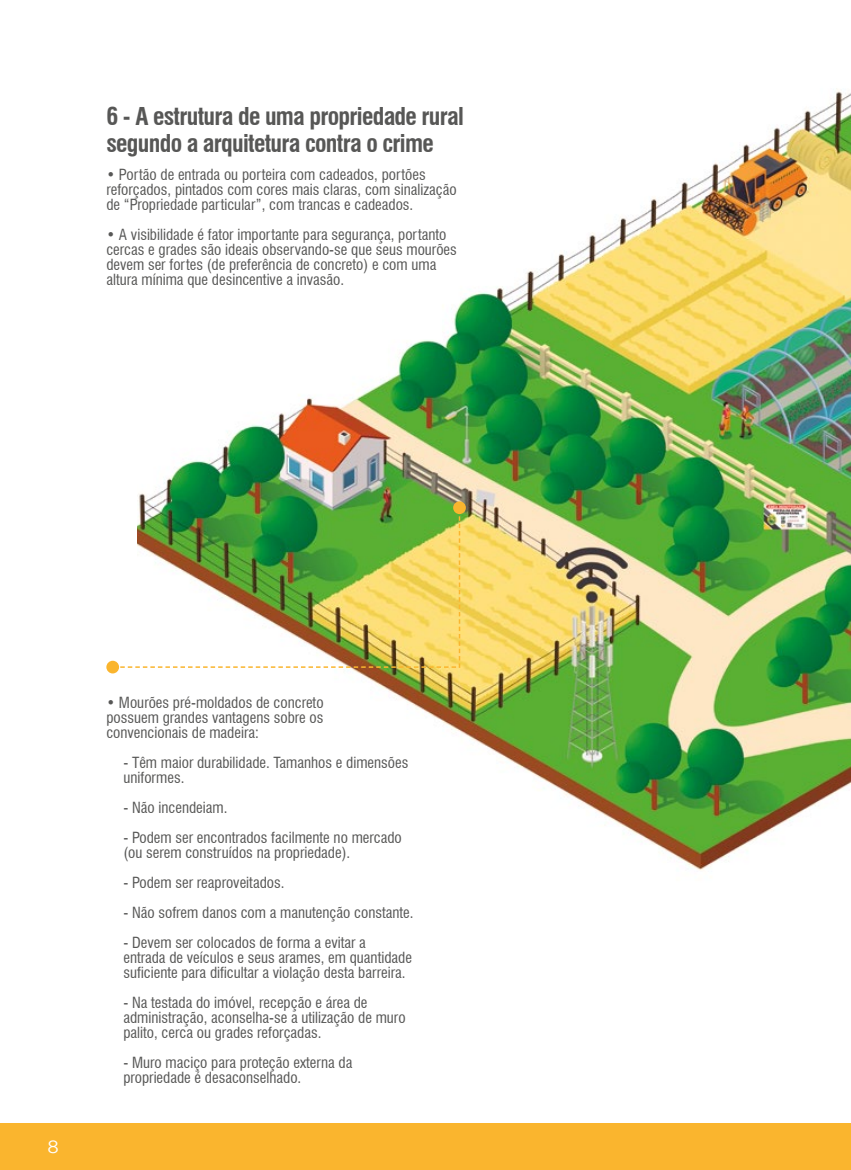
<style>
.page{position:relative;width:851px;height:1170px;background:#fff}
.page>*{position:absolute;margin:0;border:0;box-sizing:border-box;transform-origin:0 0}
.t1{font:700 condensed 24px/27px "Swiss 721 BT";letter-spacing:-.03em;color:#575756}
.t2{font:18px "Gotham";color:#fff}
.t3{font:condensed 15px/15px "Swiss 721 BT";color:#575756}
</style>
<div class="page">
<div style="left:0;top:1123px;width:850px;height:46px;background:#fab52e"></div>
<img style="left:138px;top:88px;width:712px;height:782px">
<div style="left:453px;top:501px;width:13px;height:13px;background:#fab52e;border-radius:50%"></div>
<img style="left:118px;top:509px;width:342px;height:158px">
<div style="left:106px;top:660px;width:13px;height:13px;background:#fab52e;border-radius:50%"></div>
<h1 class="t1" style="left:106px;top:102px;width:359px">6 - A estrutura de uma propriedade rural segundo a arquitetura contra o crime</h1>
<p class="t3" style="left:106px;top:167px;width:352px">• Portão de entrada ou porteira com cadeados, portões reforçados, pintados com cores mais claras, com sinalização de “Propriedade particular”, com trancas e cadeados.</p>
<p class="t3" style="left:106px;top:227px;width:352px">• A visibilidade é fator importante para segurança, portanto cercas e grades são ideais observando-se que seus mourões devem ser fortes (de preferência de concreto) e com uma altura mínima que desincentive a invasão.</p>
<p class="t2" style="left:47px;top:1136px;width:13px">8</p>
<p class="t3" style="left:106px;top:695px;width:219px;text-align:justify">• Mourões pré-moldados de concreto possuem grandes vantagens sobre os convencionais de madeira:</p>
<p class="t3" style="left:123px;top:755px;width:286px">- Têm maior durabilidade. Tamanhos e dimensões uniformes.</p>
<p class="t3" style="left:123px;top:800px;width:105px">- Não incendeiam.</p>
<p class="t3" style="left:123px;top:830px;width:280px">- Podem ser encontrados facilmente no mercado (ou serem construídos na propriedade).</p>
<p class="t3" style="left:123px;top:875px;width:162px">- Podem ser reaproveitados.</p>
<p class="t3" style="left:123px;top:905px;width:291px">- Não sofrem danos com a manutenção constante.</p>
<p class="t3" style="left:123px;top:935px;width:290px">- Devem ser colocados de forma a evitar a entrada de veículos e seus arames, em quantidade suficiente para dificultar a violação desta barreira.</p>
<p class="t3" style="left:123px;top:995px;width:284px">- Na testada do imóvel, recepção e área de administração, aconselha-se a utilização de muro palito, cerca ou grades reforçadas.</p>
<p class="t3" style="left:123px;top:1055px;width:230px">- Muro maciço para proteção externa da propriedade é desaconselhado.</p>
</div>
